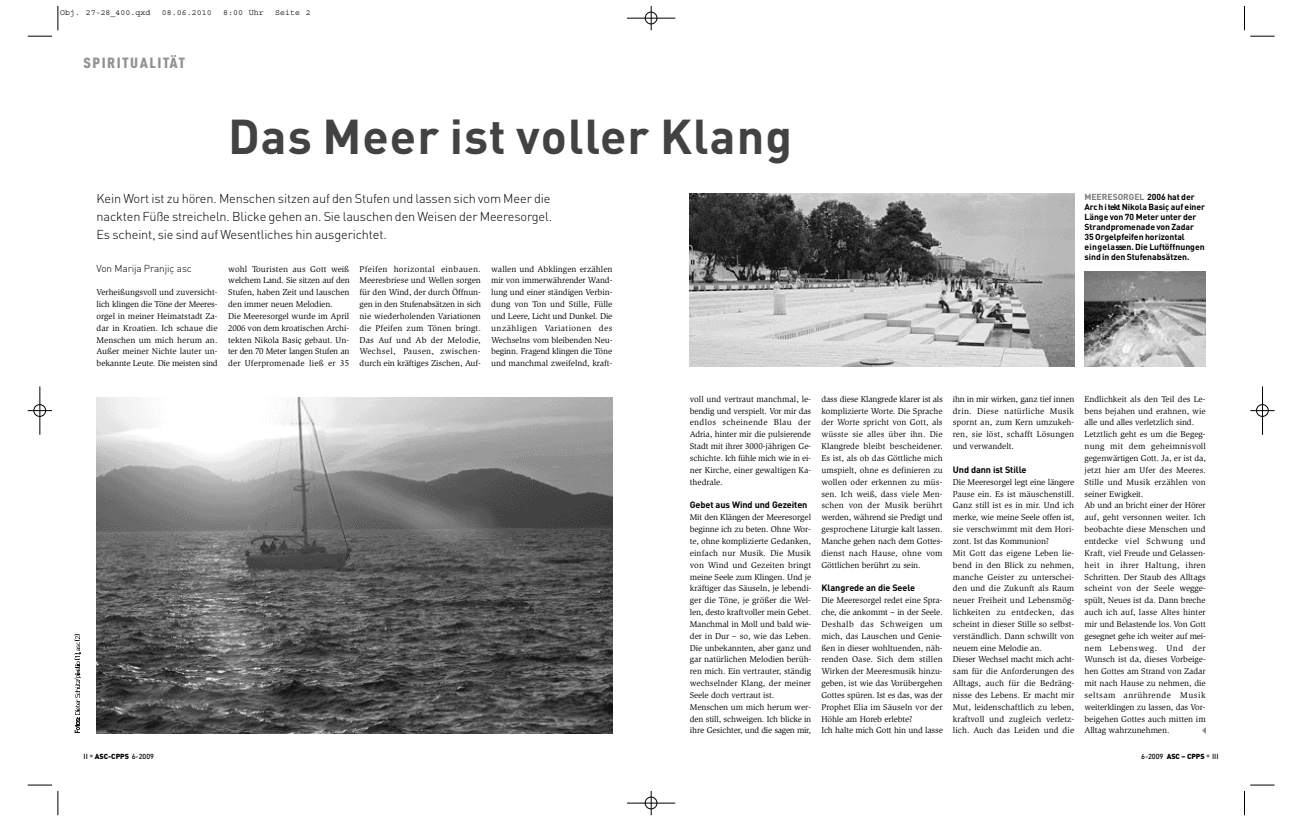
<style>
.page{position:relative;width:1304px;height:823px;background:#fff}
.page>*{position:absolute;margin:0;border:0;box-sizing:border-box;transform-origin:0 0}
.t1{font:700 48.2px "DIN Pro";letter-spacing:.02em;color:#424242}
.t2{font:900 14.6px "DIN Cond";color:#919191;scale:1.1 1}
.t3{font:300 12.7px/18.2px "DIN Pro";letter-spacing:-.01em;color:#000}
.t4{font:300 10px "DIN Pro";letter-spacing:-.01em;color:#000}
.t5{font:700 9.1px "DIN Pro";letter-spacing:-.01em;color:#000}
.t6{font:8.6px/11.8px "Slimbach Std";color:#000;text-align:justify}
.t7{font:700 8.6px/10px "DIN Pro";color:#000}
.t8{font:8.2px "Courier";letter-spacing:.01em;color:#000}
.t9{font:500 7.3px "DIN Pro";color:#000}
.s1{color:#797979}
.s2{font-size:9.1px;color:#797979}
.s3{font-weight:900}
</style>
<div class="page">
<svg style="left:74px;top:634px;width:7px;height:98px"></svg>
<img style="left:97px;top:397px;width:515px;height:336px">
<img style="left:690px;top:194px;width:384px;height:172px">
<img style="left:1084px;top:271px;width:122px;height:95px">
<svg style="left:28px;top:36px;width:24px;height:1px"></svg>
<svg style="left:58px;top:6px;width:1px;height:25px"></svg>
<svg style="left:1244px;top:6px;width:31px;height:31px"></svg>
<svg style="left:28px;top:784px;width:24px;height:1px"></svg>
<svg style="left:58px;top:791px;width:1px;height:24px"></svg>
<svg style="left:1244px;top:784px;width:31px;height:31px"></svg>
<hr style="left:627px;top:18px;width:48px;height:1px;background:#000">
<svg style="left:644px;top:6px;width:14px;height:24px"></svg>
<hr style="left:627px;top:802px;width:48px;height:1px;background:#000">
<svg style="left:644px;top:791px;width:14px;height:24px"></svg>
<hr style="left:1262px;top:386px;width:1px;height:48px;background:#000">
<svg style="left:1250px;top:404px;width:25px;height:13px"></svg>
<hr style="left:40px;top:386px;width:1px;height:48px;background:#000">
<svg style="left:28px;top:403px;width:24px;height:14px"></svg>
<p class="t8" style="left:60px;top:10px;width:92px">Obj. 27-28_400.qxd</p>
<p class="t8" style="left:162px;top:10px;width:51px">08.06.2010</p>
<p class="t8" style="left:223px;top:10px;width:42px">8:00 Uhr</p>
<p class="t8" style="left:275px;top:10px;width:37px">Seite 2</p>
<h2 class="t2" style="left:84px;top:57px;width:94px">S P I R I T U A L I TÄT</h2>
<h1 class="t1" style="left:228px;top:117px;width:566px">Das Meer ist vo l ler Klang</h1>
<h3 class="t3" style="left:97px;top:190px;width:457px">Kein Wort ist zu hören. Menschen sitzen auf den Stufen und lassen sich vom Meer die n a c k ten Füße streicheln. Blicke gehen an. Sie lauschen den Weisen der Meere s o rgel.<br>Es scheint, sie sind auf Wesentliches hin ausgerichtet.</h3>
<p class="t6" style="left:360px;top:263px;width:123px">Pfeifen horizontal einbauen.<br>Meeresbriese und Wellen sorgen für den Wind, der durch Öffnun&shy;gen in den Stufenabsätzen in sich nie wiederholenden Variationen die Pfeifen zum Tönen bringt.<br>Das Auf und Ab der Melodie, Wechsel, Pausen, zwischen&shy;durch ein kräftiges Zischen, Auf-</p>
<p class="t4" style="left:97px;top:264px;width:97px">Von Marija Pranjiç asc</p>
<p class="t6" style="left:97px;top:287px;width:123px">Verheißungsvoll und zuversicht&shy;lich klingen die Töne der Meeres&shy;orgel in meiner Heimatstadt Za&shy;dar in Kroatien. Ich schaue die Menschen um mich herum an.<br>Außer meiner Nichte lauter un&shy;bekannte Leute. Die meisten sind</p>
<p class="t6" style="left:228px;top:263px;width:123px;text-align:left">wohl Touristen aus Gott weiß welchem Land. Sie sitzen auf den<br>Stufen, haben Zeit und lauschen den immer neuen Melodien.<br>Die Meeresorgel wurde im April<br>2006 von dem kroatischen Archi&shy;tekten Nikola Basiç gebaut. Un&shy;ter den 70 Meter langen Stufen an der Uferpromenade ließ er 35</p>
<p class="t6" style="left:491px;top:263px;width:123px">wallen und Abklingen erzählen mir von immerwährender Wand&shy;lung und einer ständigen Verbin&shy;dung von Ton und Stille, Fülle und Leere, Licht und Dunkel. Die unzähligen Variationen des Wechselns vom bleibenden Neu&shy;beginn. Fragend klingen die Töne und manchmal zweifelnd, kraft-</p>
<p class="t7" style="left:1084px;top:193px;width:122px"><span class="s1">MEERESORGEL</span> 2006 hat der<br>A rc h i tekt Nikola Basiç auf einer<br>Länge von 70 Meter unter der<br>S t ra n d p romenade von Zadar<br>35 Org e lp fe ifen horizontal<br>e in g e l a ssen.Die Luftö f f n u n g e n sind in den Stufe n a b s ä t z e n .</p>
<p class="t6" style="left:690px;top:394px;width:123px">voll und vertraut manchmal, le&shy;bendig und verspielt. Vor mir das endlos scheinende Blau der Adria, hinter mir die pulsierende Stadt mit ihrer 3000-jährigen Ge&shy;schichte. Ich fühle mich wie in ei&shy;ner Kirche, einer gewaltigen Ka&shy;thedrale.</p>
<p class="t5" style="left:690px;top:501px;width:119px">Gebet aus Wind und Gezeiten</p>
<p class="t6" style="left:690px;top:512px;width:123px;text-align:left">Mit den Klängen der Meeresorgel beginne ich zu beten. Ohne Wor&shy;te, ohne komplizierte Gedanken, einfach nur Musik. Die Musik von Wind und Gezeiten bringt meine Seele zum Klingen. Und je kräftiger das Säuseln, je lebendi&shy;ger die Töne, je größer die Wel&shy;len, desto kraftvoller mein Gebet.<br>Manchmal in Moll und bald wie&shy;der in Dur – so, wie das Leben.<br>Die unbekannten, aber ganz und gar natürlichen Melodien berüh&shy;ren mich. Ein vertrauter, ständig wechselnder Klang, der meiner<br>Seele doch vertraut ist.<br>Menschen um mich herum wer&shy;den still, schweigen. Ich blicke in ihre Gesichter, und die sagen mir,</p>
<p class="t6" style="left:821px;top:394px;width:123px">dass diese Klangrede klarer ist als komplizierte Worte. Die Sprache der Worte spricht von Gott, als wüsste sie alles über ihn. Die Klangrede bleibt bescheidener.<br>Es ist, als ob das Göttliche mich umspielt, ohne es definieren zu wollen oder erkennen zu müs&shy;sen. Ich weiß, dass viele Men&shy;schen von der Musik berührt werden, während sie Predigt und gesprochene Liturgie kalt lassen.<br>Manche gehen nach dem Gottes&shy;dienst nach Hause, ohne vom Göttlichen berührt zu sein.</p>
<p class="t5" style="left:821px;top:584px;width:95px">Klangrede an die Seele</p>
<p class="t6" style="left:821px;top:595px;width:123px;text-align:left">Die Meeresorgel redet eine Spra&shy;che, die ankommt – in der Seele.<br>Deshalb das Schweigen um mich, das Lauschen und Genie&shy;ßen in dieser wohltuenden, näh&shy;renden Oase. Sich dem stillen<br>Wirken der Meeresmusik hinzu&shy;geben, ist wie das Vorübergehen<br>Gottes spüren. Ist es das, was der<br>Prophet Elia im Säuseln vor der<br>Höhle am Horeb erlebte?<br>Ich halte mich Gott hin und lasse</p>
<p class="t6" style="left:953px;top:394px;width:123px">ihn in mir wirken, ganz tief innen drin. Diese natürliche Musik spornt an, zum Kern umzukeh&shy;ren, sie löst, schafft Lösungen und verwandelt.</p>
<p class="t5" style="left:953px;top:465px;width:75px">Und dann ist Stille</p>
<p class="t6" style="left:953px;top:476px;width:123px;text-align:left">Die Meeresorgel legt eine längere<br>Pause ein. Es ist mäuschenstill.<br>Ganz still ist es in mir. Und ich merke, wie meine Seele offen ist, sie verschwimmt mit dem Hori&shy;zont. Ist das Kommunion?<br>Mit Gott das eigene Leben lie&shy;bend in den Blick zu nehmen, manche Geister zu unterschei&shy;den und die Zukunft als Raum neuer Freiheit und Lebensmög&shy;lichkeiten zu entdecken, das scheint in dieser Stille so selbst&shy;verständlich. Dann schwillt von neuem eine Melodie an.<br>Dieser Wechsel macht mich acht&shy;sam für die Anforderungen des<br>Alltags, auch für die Bedräng&shy;nisse des Lebens. Er macht mir<br>Mut, leidenschaftlich zu leben, kraftvoll und zugleich verletz&shy;lich. Auch das Leiden und die</p>
<p class="t6" style="left:1084px;top:394px;width:123px;text-align:left">Endlichkeit als den Teil des Le&shy;bens bejahen und erahnen, wie alle und alles verletzlich sind.<br>Letztlich geht es um die Begeg&shy;nung mit dem geheimnisvoll gegenwärtigen Gott. Ja, er ist da, jetzt hier am Ufer des Meeres.<br>Stille und Musik erzählen von seiner Ewigkeit.<br>Ab und an bricht einer der Hörer auf, geht versonnen weiter. Ich beobachte diese Menschen und entdecke viel Schwung und<br>Kraft, viel Freude und Gelassen&shy;heit in ihrer Haltung, ihren<br>Schritten. Der Staub des Alltags scheint von der Seele wegge&shy;spült, Neues ist da. Dann breche auch ich auf, lasse Altes hinter mir und Belastende los. Von Gott gesegnet gehe ich weiter auf mei&shy;nem Lebensweg. Und der<br>Wunsch ist da, dieses Vorbeige&shy;hen Gottes am Strand von Zadar mit nach Hause zu nehmen, die seltsam anrührende Musik weiterklingen zu lassen, das Vor&shy;beigehen Gottes auch mitten im<br>Alltag wahrzunehmen.</p>
<p class="t9" style="left:84px;top:752px;width:72px">II<span class="s2">•</span><span class="s3">ASC-CPPS</span> 6-2009</p>
<p class="t9" style="left:1141px;top:752px;width:79px">6-2009 <span class="s3">ASC – CPPS</span> <span class="s2">•</span> III</p>
</div>
